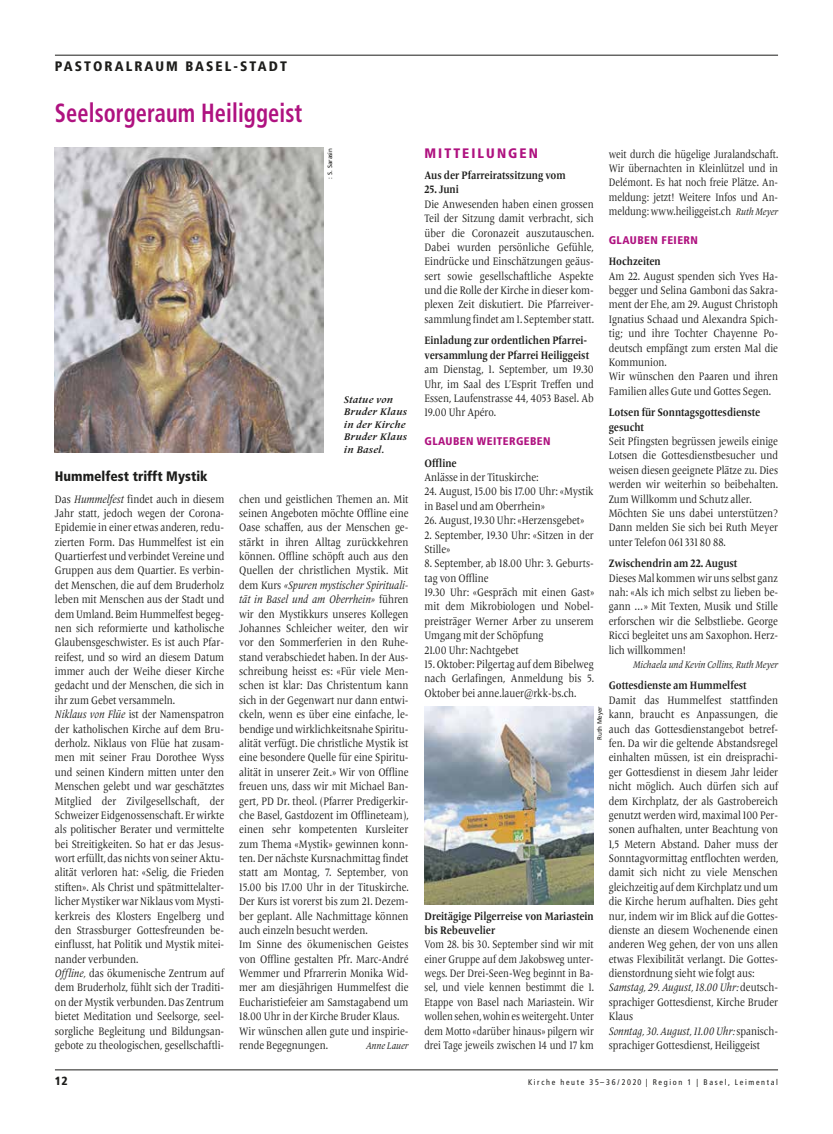
<style>
.page{position:relative;width:833px;height:1134px;background:#fff}
.page>*{position:absolute;margin:0;border:0;box-sizing:border-box;transform-origin:0 0}
.t1{font:700 condensed 26.25px "Frutiger";letter-spacing:.005em;color:#af1280;scale:.85 1}
.t2{font:900 condensed 13.75px "Frutiger";letter-spacing:.15em;color:#1d1d1b}
.t3{font:900 condensed 13.75px "Frutiger";color:#1d1d1b}
.t4{font:900 condensed 13.75px "Frutiger";letter-spacing:.15em;color:#af1280}
.t5{font:900 condensed 11.88px "Frutiger";color:#1d1d1b}
.t6{font:11.25px/14.4px "Frutiger Serif LT Pro";color:#1d1d1b;scale:.85 1}
.t7{font:11.25px/14.4px "Frutiger Serif LT Pro";color:#1d1d1b;text-align:justify;scale:.82 1}
.t8{font:700 11.25px/14.4px "Frutiger Serif LT Pro";color:#1d1d1b;scale:.85 1}
.t9{font:900 condensed 11.12px "Frutiger";letter-spacing:.04em;color:#af1280}
.t10{font:italic 700 10px/12.5px "Frutiger Serif LT Pro";letter-spacing:.025em;color:#1d1d1b}
.t11{font:italic 10px "Frutiger Serif LT Pro";color:#1d1d1b;scale:.85 1}
.t12{font:condensed 8.12px "Frutiger";letter-spacing:.2em;color:#1d1d1b}
.t13{font:6.25px "Frutiger";color:#1d1d1b}
.s1{font-style:italic}
.s2{font-style:italic;font-size:10px}
</style>
<div class="page">
<hr style="left:55px;top:1070px;width:723px;height:1px;background:#1d1d1b">
<hr style="left:55px;top:55px;width:723px;height:1px;background:#1d1d1b">
<img style="left:55px;top:148px;width:269px;height:304px">
<img style="left:424px;top:706px;width:169px;height:199px">
<p class="t2" style="left:55px;top:58px;width:233px">PASTORALRAUM BASEL-STADT</p>
<h1 class="t1" style="left:55px;top:97px;width:293px">Seelsorgeraum Heiliggeist</h1>
<p class="t13" style="left:326px;top:179px;width:32px;rotate:-90deg">: S. Sarasin</p>
<p class="t10" style="left:344px;top:393px;width:65px">Statue von<br>Bruder Klaus in der Kirche<br>Bruder Klaus in Basel.</p>
<p class="t3" style="left:55px;top:468px;width:154px">Hummelfest trifft Mystik</p>
<p class="t6" style="left:55px;top:492px;width:201px">Das <span class="s1">Hummelfest</span> findet auch in diesem Jahr statt, jedoch wegen der Corona-Epidemie in einer etwas anderen, redu&shy;zierten Form. Das Hummelfest ist ein Quartierfest und verbindet Vereine und Gruppen aus dem Quartier. Es verbin&shy;det Menschen, die auf dem Bruderholz leben mit Menschen aus der Stadt und dem Umland. Beim Hummelfest begeg&shy;nen sich reformierte und katholische Glaubensgeschwister. Es ist auch Pfar&shy;reifest, und so wird an diesem Datum immer auch der Weihe dieser Kirche gedacht und der Menschen, die sich in ihr zum Gebet versammeln.<br><span class="s1">Niklaus von Flüe</span> ist der Namenspatron der katholischen Kirche auf dem Bru&shy;derholz. Niklaus von Flüe hat zusam&shy;men mit seiner Frau Dorothee Wyss und seinen Kindern mitten unter den Menschen gelebt und war geschätztes Mitglied der Zivilgesellschaft, der Schweizer Eidgenossenschaft. Er wirkte als politischer Berater und vermittelte bei Streitigkeiten. So hat er das Jesus&shy;wort erfüllt, das nichts von seiner Aktu&shy;alität verloren hat: «Selig, die Frieden stiften». Als Christ und spätmittelalter&shy;licher Mystiker war Niklaus vom Mysti&shy;kerkreis des Klosters Engelberg und den Strassburger Gottesfreunden be&shy;einflusst, hat Politik und Mystik mitei&shy;nander verbunden.<br><span class="s1">Offline,</span> das ökumenische Zentrum auf dem Bruderholz, fühlt sich der Traditi&shy;on der Mystik verbunden. Das Zentrum bietet Meditation und Seelsorge, seel&shy;sorgliche Begleitung und Bildungsan&shy;gebote zu theologischen, gesellschaftli-</p>
<p class="t6" style="left:239px;top:492px;width:201px">chen und geistlichen Themen an. Mit seinen Angeboten möchte Offline eine Oase schaffen, aus der Menschen ge&shy;stärkt in ihren Alltag zurückkehren können. Offline schöpft auch aus den Quellen der christlichen Mystik. Mit dem Kurs <span class="s1">«Spuren mystischer Spirituali&shy;tät in Basel und am Oberrhein»</span> führen wir den Mystikkurs unseres Kollegen Johannes Schleicher weiter, den wir vor den Sommerferien in den Ruhe&shy;stand verabschiedet haben. In der Aus&shy;schreibung heisst es: «Für viele Men&shy;schen ist klar: Das Christentum kann sich in der Gegenwart nur dann entwi&shy;ckeln, wenn es über eine einfache, le&shy;bendige und wirklichkeitsnahe Spiritu&shy;alität verfügt. Die christliche Mystik ist eine besondere Quelle für eine Spiritu&shy;alität in unserer Zeit.» Wir von Offline freuen uns, dass wir mit Michael Ban&shy;gert, PD Dr. theol. (Pfarrer Predigerkir&shy;che Basel, Gastdozent im Offlineteam), einen sehr kompetenten Kursleiter zum Thema «Mystik» gewinnen konn&shy;ten. Der nächste Kursnachmittag findet statt am Montag, 7. September, von 15.00 bis 17.00 Uhr in der Tituskirche.<br>Der Kurs ist vorerst bis zum 21. Dezem&shy;ber geplant. Alle Nachmittage können auch einzeln besucht werden.<br>Im Sinne des ökumenischen Geistes von Offline gestalten Pfr. Marc-André Wemmer und Pfrarrerin Monika Wid&shy;mer am diesjährigen Hummelfest die Eucharistiefeier am Samstagabend um 18.00 Uhr in der Kirche Bruder Klaus.<br>Wir wünschen allen gute und inspirie&shy;rende Begegnungen.</p>
<p class="t11" style="left:366px;top:1039px;width:51px">Anne Lauer</p>
<p class="t4" style="left:424px;top:144px;width:115px">MITTEILUNGEN</p>
<p class="t8" style="left:424px;top:168px;width:168px">Aus der Pfarreiratssitzung vom</p>
<p class="t8" style="left:424px;top:183px;width:42px">25. Juni</p>
<p class="t6" style="left:424px;top:197px;width:201px;text-align:justify">Die Anwesenden haben einen grossen Teil der Sitzung damit verbracht, sich über die Coronazeit auszutauschen.<br>Dabei wurden persönliche Gefühle, Eindrücke und Einschätzungen geäus&shy;sert sowie gesellschaftliche Aspekte und die Rolle der Kirche in dieser kom&shy;plexen Zeit diskutiert. Die Pfarreiver&shy;sammlung findet am 1. September statt.</p>
<p class="t8" style="left:424px;top:334px;width:195px">Einladung zur ordentlichen Pfarrei&shy;versammlung der Pfarrei Heiliggeist</p>
<p class="t6" style="left:424px;top:362px;width:201px;text-align:justify">am Dienstag, 1. September, um 19.30<br>Uhr, im Saal des L’Esprit Treffen und Essen, Laufenstrasse 44, 4053 Basel. Ab 19.00 Uhr Apéro.</p>
<p class="t9" style="left:424px;top:434px;width:128px">GLAUBEN WEITERGEBEN</p>
<p class="t8" style="left:424px;top:456px;width:40px">Offline</p>
<p class="t6" style="left:424px;top:470px;width:136px">Anlässe in der Tituskirche:</p>
<p class="t6" style="left:424px;top:485px;width:201px">24. August, 15.00 bis 17.00 Uhr: «Mystik in Basel und am Oberrhein»</p>
<p class="t6" style="left:424px;top:513px;width:190px">26. August, 19.30 Uhr: «Herzensgebet»</p>
<p class="t6" style="left:424px;top:528px;width:201px">2. September, 19.30 Uhr: «Sitzen in der<br>Stille»</p>
<p class="t6" style="left:424px;top:556px;width:201px">8. September, ab 18.00 Uhr: 3. Geburts&shy;tag von Offline<br>19.30 Uhr: «Gespräch mit einen Gast» mit dem Mikrobiologen und Nobel&shy;preisträger Werner Arber zu unserem<br>Umgang mit der Schöpfung<br>21.00 Uhr: Nachtgebet</p>
<p class="t6" style="left:424px;top:657px;width:201px;text-align:justify">15. Oktober: Pilgertag auf dem Bibelweg nach Gerlafingen, Anmeldung bis 5.<br>Oktober bei anne.lauer@rkk-bs.ch.</p>
<p class="t7" style="left:609px;top:147px;width:208px">weit durch die hügelige Juralandschaft.<br>Wir übernachten in Kleinlützel und in Delémont. Es hat noch freie Plätze. An&shy;meldung: jetzt! Weitere Infos und An&shy;meldung: www.heiliggeist.ch <span class="s2">Ruth Meyer</span></p>
<p class="t9" style="left:609px;top:233px;width:91px">GLAUBEN FEIERN</p>
<p class="t8" style="left:609px;top:254px;width:63px">Hochzeiten</p>
<p class="t6" style="left:609px;top:269px;width:201px">Am 22. August spenden sich Yves Ha&shy;begger und Selina Gamboni das Sakra&shy;ment der Ehe, am 29. August Christoph Ignatius Schaad und Alexandra Spich&shy;tig; und ihre Tochter Chayenne Po&shy;deutsch empfängt zum ersten Mal die Kommunion.<br>Wir wünschen den Paaren und ihren Familien alles Gute und Gottes Segen.</p>
<p class="t8" style="left:609px;top:405px;width:180px">Lotsen für Sonntagsgottesdienste gesucht</p>
<p class="t6" style="left:609px;top:434px;width:201px">Seit Pfingsten begrüssen jeweils einige Lotsen die Gottesdienstbesucher und weisen diesen geeignete Plätze zu. Dies werden wir weiterhin so beibehalten.<br>Zum Willkomm und Schutz aller.<br>Möchten Sie uns dabei unterstützen?<br>Dann melden Sie sich bei Ruth Meyer unter Telefon 061 331 80 88.</p>
<p class="t8" style="left:609px;top:556px;width:153px">Zwischendrin am 22. August</p>
<p class="t6" style="left:609px;top:571px;width:201px;text-align:justify">Dieses Mal kommen wir uns selbst ganz nah: «Als ich mich selbst zu lieben be&shy;gann …» Mit Texten, Musik und Stille erforschen wir die Selbstliebe. George Ricci begleitet uns am Saxophon. Herz&shy;lich willkommen!</p>
<p class="t11" style="left:633px;top:659px;width:172px">Michaela und Kevin Collins, Ruth Meyer</p>
<p class="t8" style="left:609px;top:679px;width:164px">Gottesdienste am Hummelfest</p>
<p class="t6" style="left:609px;top:693px;width:201px">Damit das Hummelfest stattfinden kann, braucht es Anpassungen, die auch das Gottesdienstangebot betref&shy;fen. Da wir die geltende Abstandsregel einhalten müssen, ist ein dreisprachi&shy;ger Gottesdienst in diesem Jahr leider nicht möglich. Auch dürfen sich auf dem Kirchplatz, der als Gastrobereich genutzt werden wird, maximal 100 Per&shy;sonen aufhalten, unter Beachtung von 1,5 Metern Abstand. Daher muss der Sonntagvormittag entflochten werden, damit sich nicht zu viele Menschen gleichzeitig auf dem Kirchplatz und um die Kirche herum aufhalten. Dies geht nur, indem wir im Blick auf die Gottes&shy;dienste an diesem Wochenende einen anderen Weg gehen, der von uns allen etwas Flexibilität verlangt. Die Gottes&shy;dienstordnung sieht wie folgt aus:<br><span class="s1">Samstag, 29. August, 18.00 Uhr:</span> deutsch&shy;sprachiger Gottesdienst, Kirche Bruder Klaus<br><span class="s1">Sonntag, 30. August, 11.00 Uhr:</span> spanisch&shy;sprachiger Gottesdienst, Heiliggeist</p>
<p class="t13" style="left:596px;top:740px;width:36px;rotate:-90deg">Ruth Meyer</p>
<p class="t8" style="left:424px;top:909px;width:201px">Dreitägige Pilgerreise von Mariastein bis Rebeuvelier</p>
<p class="t7" style="left:424px;top:937px;width:208px">Vom 28. bis 30. September sind wir mit einer Gruppe auf dem Jakobsweg unter&shy;wegs. Der Drei-Seen-Weg beginnt in Ba&shy;sel, und viele kennen bestimmt die 1.<br>Etappe von Basel nach Mariastein. Wir wollen sehen, wohin es weitergeht. Unter dem Motto «darüber hinaus» pilgern wir drei Tage jeweils zwischen 14 und 17 km</p>
<p class="t5" style="left:55px;top:1074px;width:14px">12</p>
<p class="t12" style="left:528px;top:1077px;width:251px">Kirche heute 35–36/2020 | Region 1 | Basel, Leimental</p>
</div>
